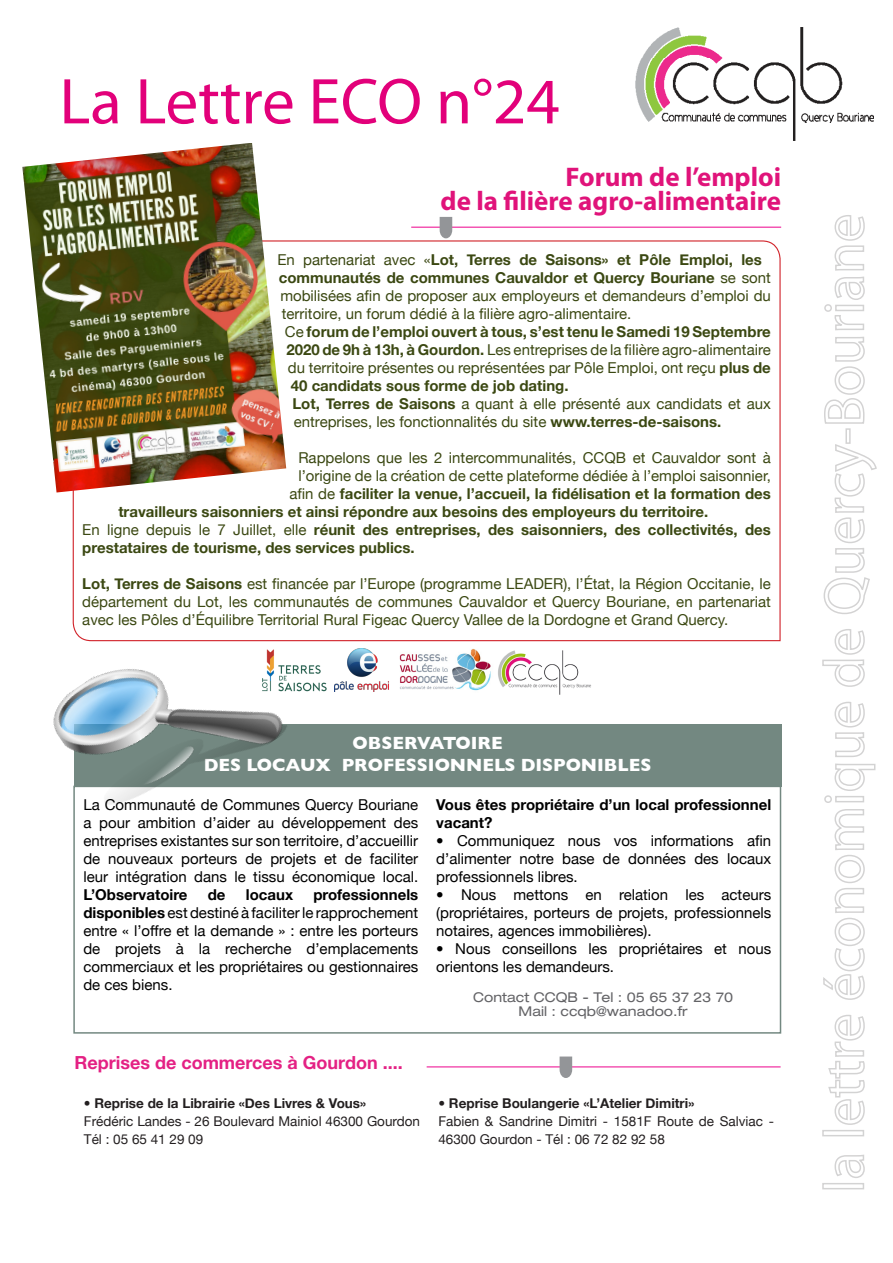
<style>
.page{position:relative;width:893px;height:1263px;background:#fff}
.page>*{position:absolute;margin:0;border:0;box-sizing:border-box;transform-origin:0 0}
.t1{font:65.25px "Myriad Pro";color:#e2007a}
.t2{font:700 27px "Myriad Pro";color:#e0137a}
.t3{font:700 18px/21.6px "Gill Sans";color:#fff;text-align:center}
.t4{font:700 18px "Helvetica Neue";color:#e42184}
.t5{font:15px/18px "Helvetica Neue";color:#3b4812}
.t6{font:15px/18px "Helvetica Neue";color:#000;text-align:justify}
.t7{font:700 15px/18px "Helvetica Neue";color:#3b4812}
.t8{font:700 15px/18px "Helvetica Neue";color:#000}
.t9{font:13.5px/18px "Helvetica Neue";color:#231f20}
.t10{font:700 13.5px "Helvetica Neue";color:#231f20}
.t11{font:expanded 13.5px "Helvetica Neue";color:#636366}
.s1{font-weight:700}
.s2{font-weight:400}
</style>
<div class="page">
<svg style="left:834px;top:1154px;width:31px;height:24px"></svg>
<svg style="left:828px;top:1014px;width:37px;height:111px"></svg>
<svg style="left:823px;top:701px;width:53px;height:299px"></svg>
<svg style="left:822px;top:629px;width:43px;height:58px"></svg>
<svg style="left:823px;top:444px;width:54px;height:170px"></svg>
<svg style="left:824px;top:215px;width:41px;height:209px"></svg>
<img style="left:635px;top:27px;width:239px;height:114px">
<div style="left:73px;top:786px;width:708px;height:248px;border:2px solid #738881"></div>
<svg style="left:72px;top:240px;width:709px;height:402px"></svg>
<img style="left:498px;top:650px;width:93px;height:45px">
<img style="left:290px;top:665px;width:37px;height:27px">
<img style="left:334px;top:648px;width:54px;height:44px">
<img style="left:399px;top:648px;width:92px;height:43px">
<img style="left:22px;top:143px;width:264px;height:349px">
<hr style="left:411px;top:227px;width:370px;height:1px;background:#ed028c">
<svg style="left:440px;top:217px;width:12px;height:21px"></svg>
<div style="left:74px;top:724px;width:707px;height:62px;background:#738881"></div>
<img style="left:53px;top:602px;width:237px;height:237px">
<hr style="left:427px;top:1066px;width:354px;height:1px;background:#ed028c">
<svg style="left:560px;top:1056px;width:12px;height:22px"></svg>
<p class="t1" style="left:60px;top:61px;width:502px">La Lettre ECO n°24</p>
<p class="t2" style="left:566px;top:160px;width:217px">Forum de l’emploi</p>
<p class="t2" style="left:441px;top:184px;width:342px">de la filière agro-alimentaire</p>
<p class="t5" style="left:277px;top:249px;width:495px">En partenariat avec «<span class="s1">Lot, Terres de Saisons» et Pôle Emploi, les communautés de communes Cauvaldor et Quercy Bouriane</span> se sont mobilisées afin de proposer aux employeurs et demandeurs d’emploi du territoire, un forum dédié à la filière agro-alimentaire.</p>
<p class="t7" style="left:285px;top:321px;width:487px"><span class="s2">Ce</span> forum de l’emploi ouvert à tous, s’est tenu le Samedi 19 Septembre</p>
<p class="t5" style="left:286px;top:339px;width:486px"><span class="s1">2020 de 9h à 13h, à Gourdon.</span> Les entreprises de la filière agro-alimentaire</p>
<p class="t5" style="left:288px;top:357px;width:484px">du territoire présentes ou représentées par Pôle Emploi, ont reçu <span class="s1">plus de</span></p>
<p class="t7" style="left:291px;top:375px;width:279px">40 candidats sous forme de job dating.</p>
<p class="t5" style="left:292px;top:393px;width:480px"><span class="s1">Lot, Terres de Saisons</span> a quant à elle présenté aux candidats et aux entreprises, les fonctionnalités du site <span class="s1">www.terres-de-saisons.</span></p>
<p class="t5" style="left:298px;top:447px;width:474px">Rappelons que les 2 intercommunalités, CCQB et Cauvaldor sont à</p>
<p class="t5" style="left:298px;top:465px;width:474px">l’origine de la création de cette plateforme dédiée à l’emploi saisonnier,</p>
<p class="t7" style="left:289px;top:483px;width:483px"><span class="s2">afin de</span> faciliter la venue, l’accueil, la fidélisation et la formation des</p>
<p class="t7" style="left:118px;top:501px;width:591px">travailleurs saisonniers et ainsi répondre aux besoins des employeurs du territoire.</p>
<p class="t7" style="left:82px;top:519px;width:690px"><span class="s2">En ligne depuis le 7 Juillet, elle</span> réunit des entreprises, des saisonniers, des collectivités, des prestataires de tourisme, des services publics.</p>
<p class="t5" style="left:82px;top:573px;width:690px;text-align:justify"><span class="s1">Lot, Terres de Saisons</span> est financée par l’Europe (programme LEADER), l’État, la Région Occitanie, le département du Lot, les communautés de communes Cauvaldor et Quercy Bouriane, en partenariat avec les Pôles d’Équilibre Territorial Rural Figeac Quercy Vallee de la Dordogne et Grand Quercy.</p>
<p class="t3" style="left:204px;top:732px;width:449px">OBSERVATOIRE<br>DES LOCAUX PROFESSIONNELS DISPONIBLES</p>
<p class="t6" style="left:83px;top:794px;width:336px">La Communauté de Communes Quercy Bouriane a pour ambition d’aider au développement des entreprises existantes sur son territoire, d’accueillir de nouveaux porteurs de projets et de faciliter leur intégration dans le tissu économique local.<br><span class="s1">L’Observatoire</span></p>
<p class="t6" style="left:83px;top:884px;width:336px;text-indent:230px"><span class="s1">professionnels disponibles</span> est destiné à faciliter le rapprochement entre « l’offre et la demande » : entre les porteurs de projets à la recherche d’emplacements commerciaux et les propriétaires ou gestionnaires de ces biens.</p>
<p class="t8" style="left:208px;top:885px;width:19px">de</p>
<p class="t8" style="left:246px;top:885px;width:49px">locaux</p>
<p class="t4" style="left:74px;top:1046px;width:330px">Reprises de commerces à Gourdon ....</p>
<p class="t10" style="left:84px;top:1091px;width:284px"><span class="s2">•</span> Reprise de la Librairie «Des Livres &amp; Vous»</p>
<p class="t9" style="left:84px;top:1111px;width:338px">Frédéric Landes - 26 Boulevard Mainiol 46300 Gourdon<br>Tél : 05 65 41 29 09</p>
<p class="t8" style="left:436px;top:795px;width:336px">Vous êtes propriétaire d’un local professionnel vacant?</p>
<p class="t6" style="left:436px;top:831px;width:336px">• Communiquez nous vos informations afin d’alimenter notre base de données des locaux professionnels libres.</p>
<p class="t6" style="left:436px;top:885px;width:336px">• Nous mettons en relation les acteurs (propriétaires, porteurs de projets, professionnels notaires, agences immobilières).</p>
<p class="t6" style="left:436px;top:939px;width:336px">• Nous conseillons les propriétaires et nous orientons les demandeurs.</p>
<p class="t11" style="left:473px;top:989px;width:261px">Contact CCQB - Tel : 05 65 37 23 70</p>
<p class="t11" style="left:519px;top:1003px;width:171px">Mail : ccqb@wanadoo.fr</p>
<p class="t10" style="left:438px;top:1091px;width:257px"><span class="s2">•</span> Reprise Boulangerie «L’Atelier Dimitri»</p>
<p class="t9" style="left:438px;top:1111px;width:337px">Fabien &amp; Sandrine Dimitri - 1581F Route de Salviac -<br>46300 Gourdon - Tél : 06 72 82 92 58</p>
</div>
